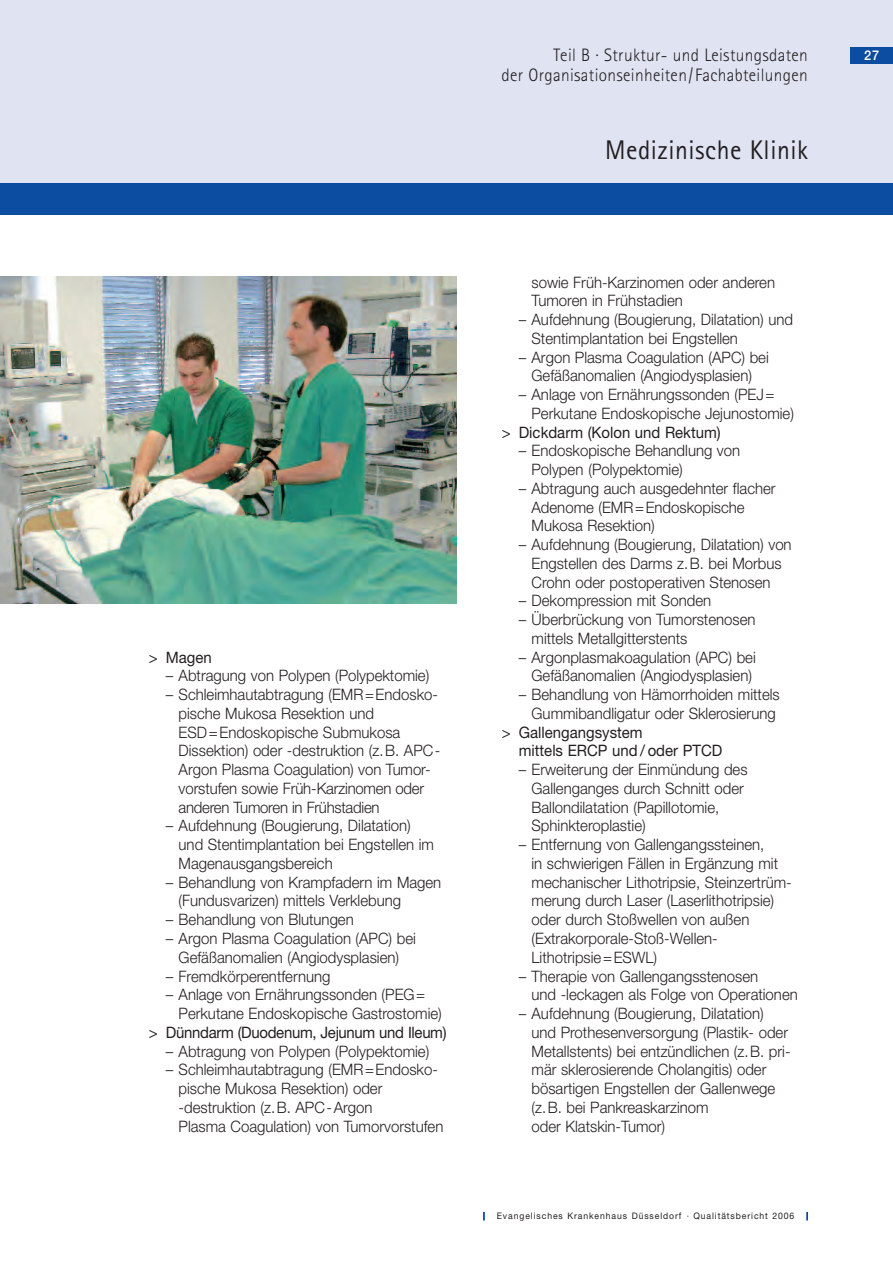
<style>
.page{position:relative;width:893px;height:1263px;background:#fff}
.page>*{position:absolute;margin:0;border:0;box-sizing:border-box;transform-origin:0 0}
.t1{font:27px "Rotis Sans Serif";letter-spacing:.02em;color:#231f20;scale:.95 1}
.t2{font:300 18px/19.5px "Rotis Sans Serif";letter-spacing:.02em;color:#231f20;text-align:right;scale:.96 1}
.t3{font:300 15.75px/18.8px "Helvetica Neue";color:#231f20;scale:.95 1}
.t4{font:15.75px/18.8px "Helvetica Neue";color:#231f20;scale:.95 1}
.t5{font:15.75px "Helvetica Neue";letter-spacing:-.02em;color:#231f20;scale:.95 1}
.t6{font:500 13.5px "Helvetica Neue";color:#fff;scale:.95 1}
.t7{font:9px "Helvetica Neue";letter-spacing:.105em;color:#231f20;scale:.96 1}
</style>
<div class="page">
<div style="left:0;top:0;width:893px;height:191px;background:#e0e4f2"></div>
<div style="left:0;top:183px;width:893px;height:32px;background:#0d4da1"></div>
<div style="left:850px;top:47px;width:43px;height:16px;background:#0d4da1"></div>
<img style="left:0;top:276px;width:456px;height:328px">
<svg style="left:483px;top:1212px;width:2px;height:8px"></svg>
<svg style="left:806px;top:1212px;width:2px;height:8px"></svg>
<p class="t4" style="left:149px;top:649px;width:68px">&gt; Magen</p>
<p class="t3" style="left:166px;top:668px;width:279px">– Abtragung von Polypen (Polypektomie)</p>
<p class="t3" style="left:179px;top:687px;width:277px;text-indent:-13px">– Schleimhautabtragung (EMR=Endosko&shy;pische Mukosa Resektion und ESD=Endoskopische Submukosa Dissektion) oder -destruktion (z.B. APC-Argon Plasma Coagulation) von Tumor&shy;vorstufen sowie Früh-Karzinomen oder anderen Tumoren in Frühstadien</p>
<p class="t3" style="left:179px;top:818px;width:270px;text-indent:-13px">– Aufdehnung (Bougierung, Dilatation) und Stentimplantation bei Engstellen im<br>Magenausgangsbereich</p>
<p class="t3" style="left:179px;top:874px;width:278px;text-indent:-13px">– Behandlung von Krampfadern im Magen (Fundusvarizen) mittels Verklebung</p>
<p class="t3" style="left:166px;top:912px;width:199px">– Behandlung von Blutungen</p>
<p class="t3" style="left:166px;top:930px;width:265px;text-align:center">– Argon Plasma Coagulation (APC) bei<br>Gefäßanomalien (Angiodysplasien)</p>
<p class="t3" style="left:166px;top:968px;width:175px">– Fremdkörperentfernung</p>
<p class="t3" style="left:179px;top:987px;width:279px;text-indent:-13px">– Anlage von Ernährungssonden (PEG=<br>Perkutane Endoskopische Gastrostomie)</p>
<p class="t5" style="left:149px;top:1026px;width:315px">&gt; Dünndarm (Duodenum, Jejunum und Ileum)</p>
<p class="t3" style="left:166px;top:1043px;width:279px">– Abtragung von Polypen (Polypektomie)</p>
<p class="t3" style="left:179px;top:1062px;width:280px;text-indent:-13px">– Schleimhautabtragung (EMR=Endosko&shy;pische Mukosa Resektion) oder -destruktion (z.B. APC-Argon<br>Plasma Coagulation) von Tumorvorstufen</p>
<p class="t2" style="left:501px;top:47px;width:321px">Teil B · Struktur- und Leistungsdaten<br>der Organisationseinheiten/Fachabteilungen</p>
<p class="t6" style="left:864px;top:50px;width:17px">27</p>
<h1 class="t1" style="left:605px;top:141px;width:215px">Medizinische Klinik</h1>
<p class="t3" style="left:531px;top:274px;width:258px">sowie Früh-Karzinomen oder anderen<br>Tumoren in Frühstadien</p>
<p class="t3" style="left:531px;top:312px;width:277px;text-indent:-13px">– Aufdehnung (Bougierung, Dilatation) und<br>Stentimplantation bei Engstellen</p>
<p class="t3" style="left:519px;top:349px;width:265px;text-align:center">– Argon Plasma Coagulation (APC) bei<br>Gefäßanomalien (Angiodysplasien)</p>
<p class="t3" style="left:531px;top:387px;width:278px;text-indent:-13px">– Anlage von Ernährungssonden (PEJ=<br>Perkutane Endoskopische Jejunostomie)</p>
<p class="t4" style="left:502px;top:424px;width:232px">&gt; Dickdarm (Kolon und Rektum)</p>
<p class="t3" style="left:531px;top:443px;width:221px;text-indent:-13px">– Endoskopische Behandlung von<br>Polypen (Polypektomie)</p>
<p class="t3" style="left:531px;top:480px;width:258px;text-indent:-13px">– Abtragung auch ausgedehnter flacher<br>Adenome (EMR=Endoskopische<br>Mukosa Resektion)</p>
<p class="t3" style="left:519px;top:537px;width:289px;text-align:center">– Aufdehnung (Bougierung, Dilatation) von<br>Engstellen des Darms z.B. bei Morbus<br>Crohn oder postoperativen Stenosen</p>
<p class="t3" style="left:519px;top:593px;width:204px">– Dekompression mit Sonden</p>
<p class="t3" style="left:531px;top:612px;width:237px;text-indent:-13px">– Überbrückung von Tumorstenosen mittels Metallgitterstents</p>
<p class="t3" style="left:519px;top:649px;width:251px;text-align:center">– Argonplasmakoagulation (APC) bei<br>Gefäßanomalien (Angiodysplasien)</p>
<p class="t3" style="left:519px;top:687px;width:276px;text-align:center">– Behandlung von Hämorrhoiden mittels<br>Gummibandligatur oder Sklerosierung</p>
<p class="t4" style="left:519px;top:724px;width:216px;text-indent:-17px">&gt; Gallengangsystem<br>mittels ERCP und / oder PTCD</p>
<p class="t3" style="left:531px;top:762px;width:229px;text-indent:-13px">– Erweiterung der Einmündung des<br>Gallenganges durch Schnitt oder<br>Ballondilatation (Papillotomie,<br>Sphinkteroplastie)</p>
<p class="t3" style="left:531px;top:837px;width:275px;text-indent:-13px">– Entfernung von Gallengangssteinen,<br>in schwierigen Fällen in Ergänzung mit mechanischer Lithotripsie, Steinzertrüm&shy;merung durch Laser (Laserlithotripsie) oder durch Stoßwellen von außen (Extrakorporale-Stoß-Wellen-Lithotripsie=ESWL)</p>
<p class="t3" style="left:531px;top:968px;width:282px;text-indent:-13px">– Therapie von Gallengangsstenosen<br>und -leckagen als Folge von Operationen</p>
<p class="t3" style="left:531px;top:1005px;width:274px;text-indent:-13px">– Aufdehnung (Bougierung, Dilatation) und Prothesenversorgung (Plastik- oder Metallstents) bei entzündlichen (z.B. pri&shy;mär sklerosierende Cholangitis) oder bösartigen Engstellen der Gallenwege (z.B. bei Pankreaskarzinom<br>oder Klatskin-Tumor)</p>
<p class="t7" style="left:497px;top:1213px;width:312px">Evangelisches Krankenhaus Düsseldorf · Qualitätsbericht 2006</p>
</div>
